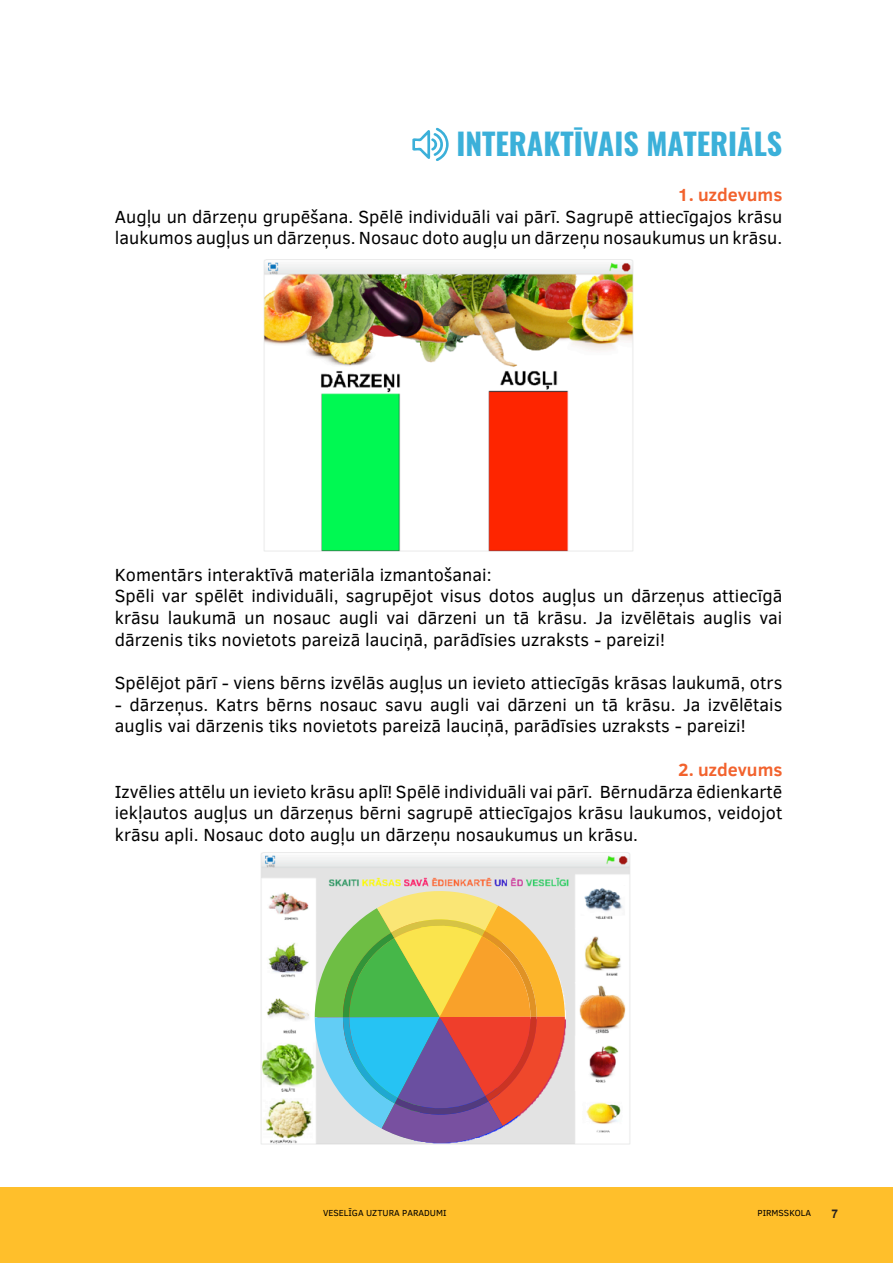
<style>
.page{position:relative;width:893px;height:1263px;background:#fff}
.page>*{position:absolute;margin:0;border:0;box-sizing:border-box;transform-origin:0 0}
.t1{font:700 30px "Oswald";color:#3bb0d9}
.t2{font:18px/21.6px "Clear Sans";color:#000}
.t3{font:700 18px "Clear Sans";color:#f2622d}
.t4{font:700 12px "Arial";color:#231f20}
.t5{font:9px "Clear Sans";color:#000}
</style>
<div class="page">
<div style="left:0;top:1188px;width:893px;height:75px;background:#ffbf2b"></div>
<svg style="left:412px;top:128px;width:37px;height:33px"></svg>
<img style="left:263px;top:259px;width:371px;height:293px">
<img style="left:261px;top:852px;width:369px;height:293px">
<svg style="left:315px;top:887px;width:250px;height:258px;background:#b2aa87"></svg>
<p class="t1" style="left:456px;top:123px;width:328px">INTERAKTĪVAIS MATERIĀLS</p>
<p class="t3" style="left:677px;top:182px;width:106px">1. uzdevums</p>
<p class="t2" style="left:115px;top:205px;width:669px">Augļu un dārzeņu grupēšana. Spēlē individuāli vai pārī. Sagrupē attiecīgajos krāsu laukumos augļus un dārzeņus. Nosauc doto augļu un dārzeņu nosaukumus un krāsu.</p>
<p class="t2" style="left:115px;top:564px;width:378px">Komentārs interaktīvā materiāla izmantošanai:</p>
<p class="t2" style="left:115px;top:585px;width:669px;text-align:justify">Spēli var spēlēt individuāli, sagrupējot visus dotos augļus un dārzeņus attiecīgā krāsu laukumā un nosauc augli vai dārzeni un tā krāsu. Ja izvēlētais auglis vai dārzenis tiks novietots pareizā lauciņā, parādīsies uzraksts - pareizi!</p>
<p class="t2" style="left:115px;top:672px;width:669px">Spēlējot pārī - viens bērns izvēlās augļus un ievieto attiecīgās krāsas laukumā, otrs</p>
<p class="t2" style="left:115px;top:693px;width:669px">- dārzeņus. Katrs bērns nosauc savu augli vai dārzeni un tā krāsu. Ja izvēlētais auglis vai dārzenis tiks novietots pareizā lauciņā, parādīsies uzraksts - pareizi!</p>
<p class="t3" style="left:678px;top:757px;width:106px">2. uzdevums</p>
<p class="t2" style="left:115px;top:781px;width:669px;text-align:justify">Izvēlies attēlu un ievieto krāsu aplī! Spēlē individuāli vai pārī. Bērnudārza ēdienkartē iekļautos augļus un dārzeņus bērni sagrupē attiecīgajos krāsu laukumos, veidojot krāsu apli. Nosauc doto augļu un dārzeņu nosaukumus un krāsu.</p>
<p class="t5" style="left:323px;top:1207px;width:125px">VESELĪGA UZTURA PARADUMI</p>
<p class="t5" style="left:758px;top:1207px;width:55px">PIRMSSKOLA</p>
<p class="t4" style="left:831px;top:1206px;width:8px">7</p>
</div>
